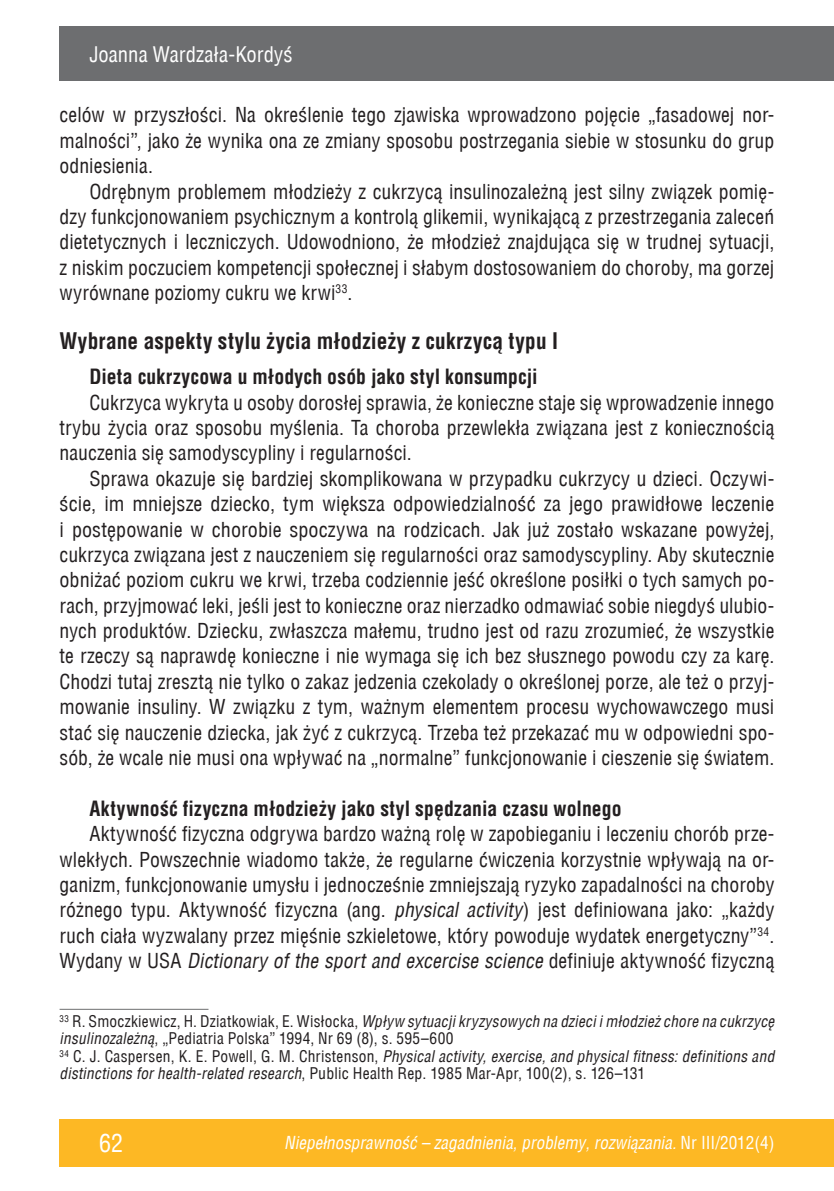
<style>
.page{position:relative;width:834px;height:1191px;background:#fff}
.page>*{position:absolute;margin:0;border:0;box-sizing:border-box;transform-origin:0 0}
.t1{font:24.5px "Switzerland Condensed";color:#fff}
.t2{font:700 21.88px "Switzerland Condensed";letter-spacing:.01em;color:#231f20}
.t3{font:21px "Switzerland Condensed";letter-spacing:.005em;color:#fff}
.t4{font:20.12px/25.4px "Switzerland Condensed";letter-spacing:.005em;color:#231f20;text-align:justify}
.t5{font:700 20.12px "Switzerland Condensed";letter-spacing:.01em;color:#231f20}
.t6{font:italic 17.5px "Switzerland Condensed";color:#fff}
.t7{font:italic 15.75px/17.5px "Switzerland Condensed";letter-spacing:.015em;color:#231f20}
.s1{font-style:italic}
.s2{font-style:normal}
</style>
<div class="page">
<div style="left:60px;top:1119px;width:773px;height:47px;background:#fdb824"></div>
<div style="left:60px;top:26px;width:773px;height:55px;background:#6d6e70"></div>
<hr style="left:60px;top:1008px;width:148px;height:1px;background:#6d6e70">
<p class="t3" style="left:89px;top:42px;width:205px">Joanna Wardzała-Kordyś</p>
<p class="t4" style="left:60px;top:102px;width:716px">celów w przyszłości. Na określenie tego zjawiska wprowadzono pojęcie „fasadowej nor&shy;malności”, jako że wynika ona ze zmiany sposobu postrzegania siebie w stosunku do grup odniesienia.</p>
<p class="t4" style="left:60px;top:179px;width:716px;text-indent:30px">Odrębnym problemem młodzieży z cukrzycą insulinozależną jest silny związek pomię&shy;dzy funkcjonowaniem psychicznym a kontrolą glikemii, wynikającą z przestrzegania zaleceń dietetycznych i leczniczych. Udowodniono, że młodzież znajdująca się w trudnej sytuacji, z niskim poczuciem kompetencji społecznej i słabym dostosowaniem do choroby, ma gorzej wyrównane poziomy cukru we krwi<sup>33</sup>.</p>
<p class="t2" style="left:60px;top:328px;width:500px">Wybrane aspekty stylu życia młodzieży z cukrzycą typu I</p>
<p class="t5" style="left:89px;top:365px;width:450px">Dieta cukrzycowa u młodych osób jako styl konsumpcji</p>
<p class="t4" style="left:60px;top:389px;width:716px;text-indent:30px">Cukrzyca wykryta u osoby dorosłej sprawia, że konieczne staje się wprowadzenie innego trybu życia oraz sposobu myślenia. Ta choroba przewlekła związana jest z koniecznością nauczenia się samodyscypliny i regularności.</p>
<p class="t4" style="left:60px;top:466px;width:716px;text-indent:30px">Sprawa okazuje się bardziej skomplikowana w przypadku cukrzycy u dzieci. Oczywi&shy;ście, im mniejsze dziecko, tym większa odpowiedzialność za jego prawidłowe leczenie i postępowanie w chorobie spoczywa na rodzicach. Jak już zostało wskazane powyżej, cukrzyca związana jest z nauczeniem się regularności oraz samodyscypliny. Aby skutecznie obniżać poziom cukru we krwi, trzeba codziennie jeść określone posiłki o tych samych po&shy;rach, przyjmować leki, jeśli jest to konieczne oraz nierzadko odmawiać sobie niegdyś ulubio&shy;nych produktów. Dziecku, zwłaszcza małemu, trudno jest od razu zrozumieć, że wszystkie te rzeczy są naprawdę konieczne i nie wymaga się ich bez słusznego powodu czy za karę.<br>Chodzi tutaj zresztą nie tylko o zakaz jedzenia czekolady o określonej porze, ale też o przyj&shy;mowanie insuliny. W związku z tym, ważnym elementem procesu wychowawczego musi stać się nauczenie dziecka, jak żyć z cukrzycą. Trzeba też przekazać mu w odpowiedni spo&shy;sób, że wcale nie musi ona wpływać na „normalne” funkcjonowanie i cieszenie się światem.</p>
<p class="t5" style="left:89px;top:796px;width:533px">Aktywność fizyczna młodzieży jako styl spędzania czasu wolnego</p>
<p class="t4" style="left:60px;top:821px;width:716px;text-indent:30px">Aktywność fizyczna odgrywa bardzo ważną rolę w zapobieganiu i leczeniu chorób prze&shy;wlekłych. Powszechnie wiadomo także, że regularne ćwiczenia korzystnie wpływają na or&shy;ganizm, funkcjonowanie umysłu i jednocześnie zmniejszają ryzyko zapadalności na choroby różnego typu. Aktywność fizyczna (ang. <span class="s1">physical activity</span>) jest definiowana jako: „każdy ruch ciała wyzwalany przez mięśnie szkieletowe, który powoduje wydatek energetyczny”<sup>34</sup>.<br>Wydany w USA <span class="s1">Dictionary of the sport and excercise science</span> definiuje aktywność fizyczną</p>
<p class="t7" style="left:60px;top:1012px;width:716px"><sup>33</sup> <span class="s2">R. Smoczkiewicz, H. Dziatkowiak, E. Wisłocka,</span> Wpływ sytuacji kryzysowych na dzieci i młodzież chore na cukrzycę insulinozależną<span class="s2">, „Pediatria Polska” 1994, Nr 69 (8), s. 595–600<br></span><sup>34</sup> <span class="s2">C. J. Caspersen, K. E. Powell, G. M. Christenson,</span> Physical activity, exercise, and physical fitness: definitions and distinctions for health-related research<span class="s2">, Public Health Rep. 1985 Mar-Apr, 100(2), s. 126–131</span></p>
<p class="t1" style="left:99px;top:1129px;width:26px">62</p>
<p class="t6" style="left:284px;top:1132px;width:491px">Niepełnosprawność – zagadnienia, problemy, rozwiązania. <span class="s2">Nr III/2012(4)</span></p>
</div>
